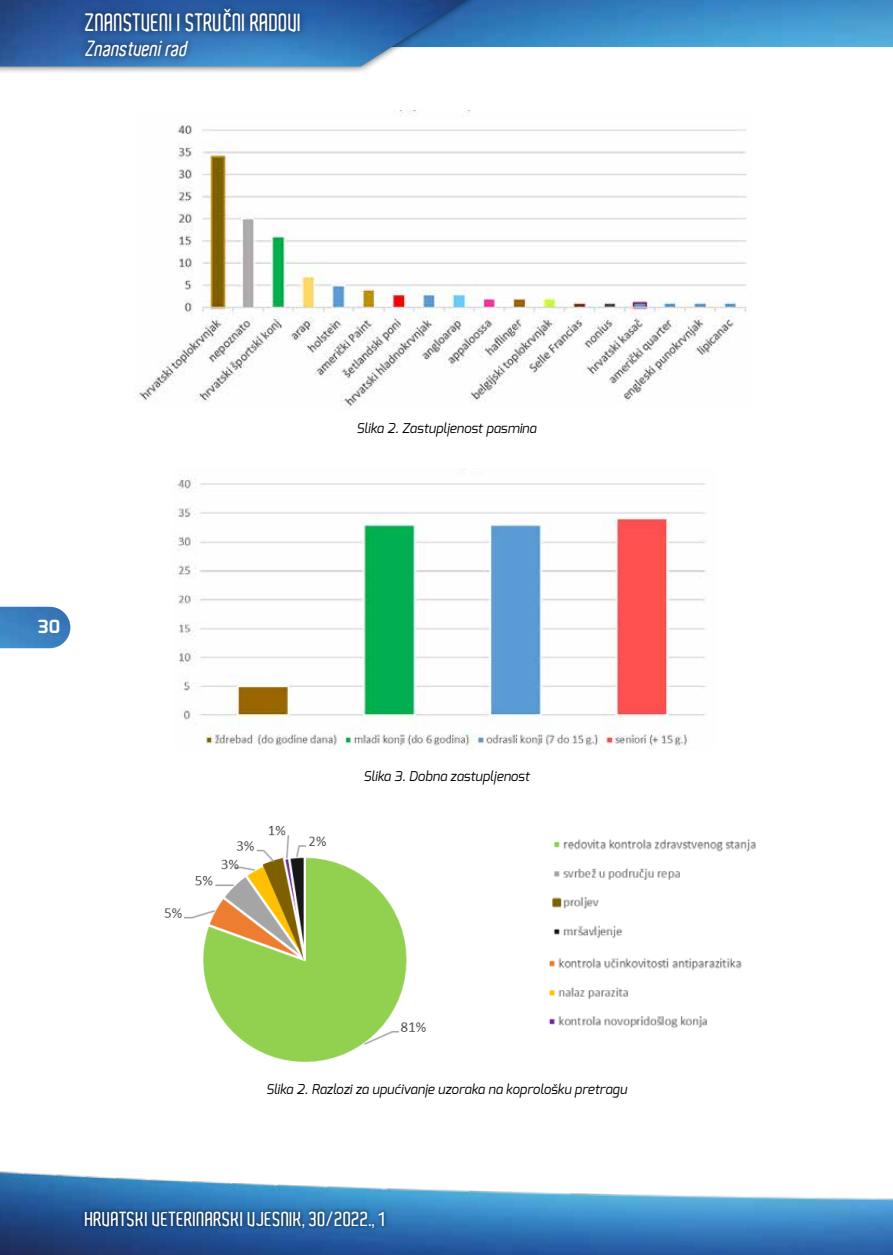
<style>
.page{position:relative;width:893px;height:1255px;background:#fff}
.page>*{position:absolute;margin:0;border:0;box-sizing:border-box;transform-origin:0 0}
.t1{font:600 24px "Aldo";color:#fff;scale:.9 1}
.t2{font:italic 600 21px "Aldo";color:#fff;scale:.9 1}
.t3{font:600 19.5px "Aldo";color:#fff}
.t4{font:700 18.15px "Exo";color:#fff}
.t5{font:italic 13.5px "Exo";color:#000}
.s1{font-family:"Libel Suit Rg";font-weight:400;font-size:22.5px}
</style>
<div class="page">
<img style="left:505px;top:0;width:388px;height:47px">
<div style="left:0;top:0;width:505px;height:75px;background:#000;opacity:.75"></div>
<img style="left:0;top:0;width:498px;height:66px">
<img style="left:0;top:1171px;width:893px;height:83px">
<img style="left:0;top:606px;width:70px;height:42px">
<div style="left:81px;top:1207px;width:307px;height:25px;background:#000;opacity:.75"></div>
<img style="left:139px;top:110px;width:608px;height:298px">
<img style="left:177px;top:468px;width:529px;height:280px">
<img style="left:164px;top:825px;width:262px;height:237px">
<img style="left:552px;top:838px;width:204px;height:101px">
<img style="left:549px;top:958px;width:193px;height:70px">
<div style="left:78px;top:1px;width:230px;height:63px;background:#000;opacity:.75"></div>
<h1 class="t1" style="left:85px;top:9px;width:242px">ZNANSTVENI I STRU<span class="s1">Č</span>NI RADOVI</h1>
<h2 class="t2" style="left:85px;top:37px;width:120px">Znanstvenirad</h2>
<h3 class="t4" style="left:38px;top:614px;width:24px">30</h3>
<p class="t5" style="left:357px;top:419px;width:181px">Slika 2. Zastupljenost pasmina</p>
<p class="t5" style="left:364px;top:767px;width:167px">Slika 3. Dobna zastupljenost</p>
<p class="t5" style="left:266px;top:1080px;width:362px">Slika 2. Razlozi za upućivanje uzoraka na koprološku pretragu</p>
<h3 class="t3" style="left:85px;top:1207px;width:302px">HRVATSKI VETERINARSKI VJESNIK, 30/2022., 1</h3>
</div>
